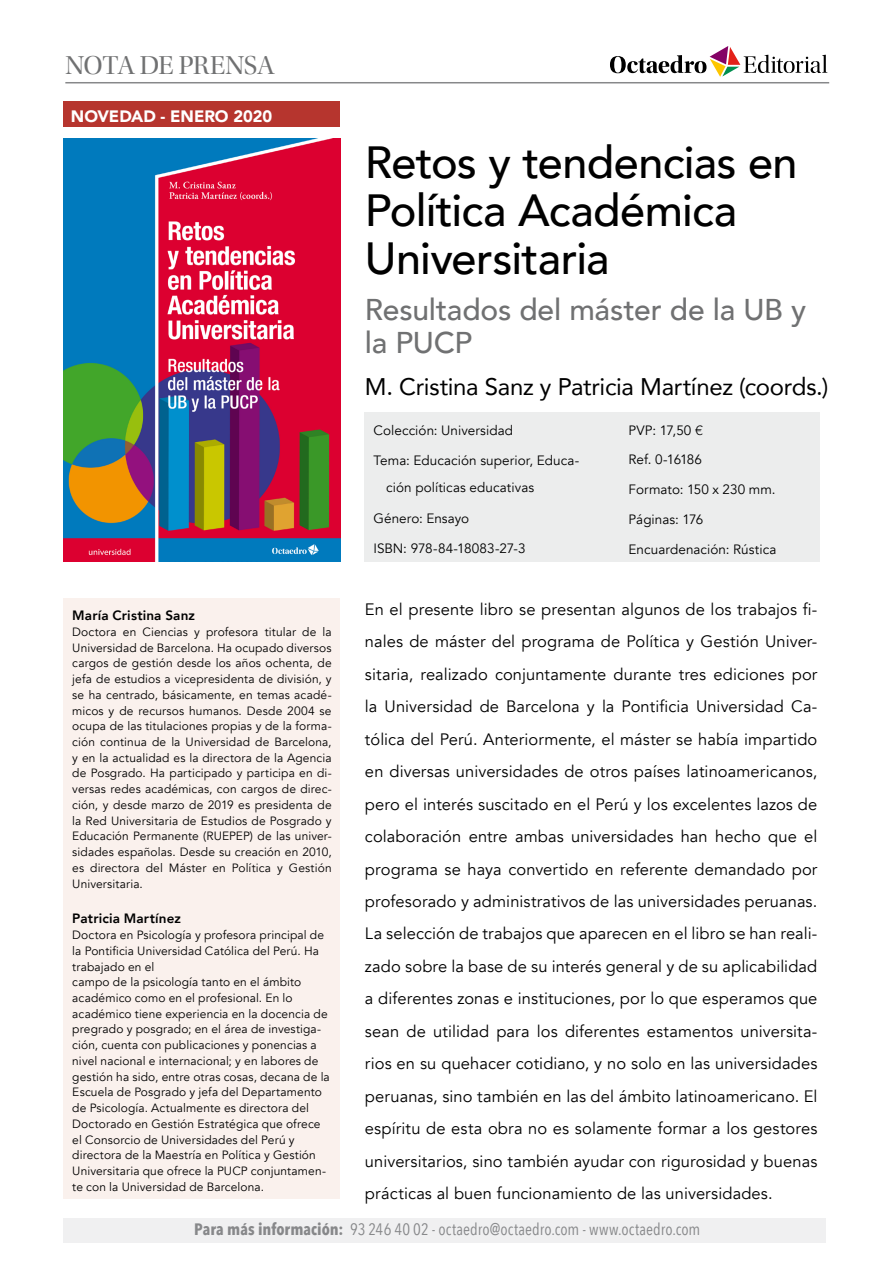
<style>
.page{position:relative;width:893px;height:1263px;background:#fff}
.page>*{position:absolute;margin:0;border:0;box-sizing:border-box;transform-origin:0 0}
.t1{font:500 45px/48px "Avenir";letter-spacing:-.015em;color:#000}
.t2{font:500 30px/33px "Avenir";letter-spacing:-.005em;color:#707172}
.t3{font:27px "Utopia Std Disp";letter-spacing:-.02em;color:#707172}
.t4{font:24px "Avenir";letter-spacing:-.015em;color:#000}
.t5{font:16.5px/32.4px "Avenir";letter-spacing:.005em;color:#000;text-align:justify}
.t6{font:16.5px "Avenir Next Condensed";letter-spacing:.005em;color:#87888a}
.t7{font:900 16.5px "Avenir";letter-spacing:-.005em;color:#fff}
.t8{font:13.5px/26.5px "Avenir";letter-spacing:.005em;color:#000}
.t9{font:800 13.5px "Avenir";letter-spacing:.01em;color:#000}
.t10{font:13.5px "Avenir";letter-spacing:-.025em;color:#000}
.t11{font:12px/15.8px "Avenir";letter-spacing:.01em;color:#000;text-align:justify}
.s1{font-family:"Helvetica Neue LT Std";font-weight:300}
.s2{font-weight:700}
</style>
<div class="page">
<div style="left:64px;top:1218px;width:762px;height:25px;background:#f0f0f1"></div>
<div style="left:365px;top:412px;width:455px;height:150px;background:#eceded"></div>
<img style="left:64px;top:138px;width:276px;height:424px">
<div style="left:64px;top:598px;width:276px;height:601px;background:#faf1ed"></div>
<svg style="left:610px;top:46px;width:217px;height:31px"></svg>
<hr style="left:65px;top:82px;width:764px;height:1px;background:#87888a">
<div style="left:64px;top:102px;width:276px;height:25px;background:#b6352e"></div>
<h3 class="t3" style="left:65px;top:51px;width:211px">NOTA DE PRENSA</h3>
<h3 class="t7" style="left:71px;top:102px;width:203px">NOVEDAD - ENERO 2020</h3>
<p class="t9" style="left:72px;top:605px;width:124px">María Cristina Sanz</p>
<p class="t11" style="left:72px;top:624px;width:261px">Doctora en Ciencias y profesora titular de la Universidad de Barcelona. Ha ocupado diversos cargos de gestión desde los años ochenta, de jefa de estudios a vicepresidenta de división, y se ha centrado, básicamente, en temas acadé&shy;micos y de recursos humanos. Desde 2004 se ocupa de las titulaciones propias y de la forma&shy;ción continua de la Universidad de Barcelona, y en la actualidad es la directora de la Agencia de Posgrado. Ha participado y participa en di&shy;versas redes académicas, con cargos de direc&shy;ción, y desde marzo de 2019 es presidenta de la Red Universitaria de Estudios de Posgrado y Educación Permanente (RUEPEP) de las univer&shy;sidades españolas. Desde su creación en 2010, es directora del Máster en Política y Gestión Universitaria.</p>
<p class="t9" style="left:72px;top:908px;width:110px">Patricia Martínez</p>
<p class="t11" style="left:72px;top:927px;width:259px;text-align:left">Doctora en Psicología y profesora principal de la Pontificia Universidad Católica del Perú. Ha trabajado en el<br>campo de la psicología tanto en el ámbito académico como en el profesional. En lo académico tiene experiencia en la docencia de pregrado y posgrado; en el área de investiga&shy;ción, cuenta con publicaciones y ponencias a nivel nacional e internacional; y en labores de gestión ha sido, entre otras cosas, decana de la Escuela de Posgrado y jefa del Departamento de Psicología. Actualmente es directora del Doctorado en Gestión Estratégica que ofrece el Consorcio de Universidades del Perú y directora de la Maestría en Política y Gestión Universitaria que ofrece la PUCP conjuntamen&shy;te con la Universidad de Barcelona.</p>
<h1 class="t1" style="left:365px;top:136px;width:434px">Retos y tendencias en<br>Política Académica<br>Universitaria</h1>
<h2 class="t2" style="left:365px;top:291px;width:443px">Resultados del máster de la UB y la PUCP</h2>
<h3 class="t4" style="left:365px;top:367px;width:465px">M. Cristina Sanz y Patricia Martínez (coords.)</h3>
<p class="t8" style="left:373px;top:417px;width:141px">Colección: Universidad</p>
<p class="t8" style="left:386px;top:448px;width:194px;text-indent:-13px">Tema: Educación superior, Educa&shy;ción políticas educativas</p>
<p class="t8" style="left:373px;top:505px;width:97px">Género: Ensayo</p>
<p class="t8" style="left:373px;top:536px;width:154px">ISBN: 978-84-18083-27-3</p>
<p class="t8" style="left:629px;top:417px;width:75px">PVP: 17,50 <span class="s1">€</span></p>
<p class="t10" style="left:629px;top:452px;width:75px">Ref. 0-16186</p>
<p class="t8" style="left:629px;top:476px;width:148px">Formato: 150 x 230 mm.</p>
<p class="t8" style="left:629px;top:506px;width:76px">Páginas: 176</p>
<p class="t8" style="left:629px;top:536px;width:149px">Encuardenación: Rústica</p>
<p class="t5" style="left:365px;top:593px;width:454px">En el presente libro se presentan algunos de los trabajos fi&shy;nales de máster del programa de Política y Gestión Univer&shy;sitaria, realizado conjuntamente durante tres ediciones por la Universidad de Barcelona y la Pontificia Universidad Ca&shy;tólica del Perú. Anteriormente, el máster se había impartido en diversas universidades de otros países latinoamericanos, pero el interés suscitado en el Perú y los excelentes lazos de colaboración entre ambas universidades han hecho que el programa se haya convertido en referente demandado por profesorado y administrativos de las universidades peruanas.<br>La selección de trabajos que aparecen en el libro se han reali&shy;zado sobre la base de su interés general y de su aplicabilidad a diferentes zonas e instituciones, por lo que esperamos que sean de utilidad para los diferentes estamentos universita&shy;rios en su quehacer cotidiano, y no solo en las universidades peruanas, sino también en las del ámbito latinoamericano. El espíritu de esta obra no es solamente formar a los gestores universitarios, sino también ayudar con rigurosidad y buenas prácticas al buen funcionamiento de las universidades.</p>
<h3 class="t6" style="left:194px;top:1214px;width:508px"><span class="s2">Para más información:</span> 93 246 40 02 - octaedro@octaedro.com - www.octaedro.com</h3>
</div>
